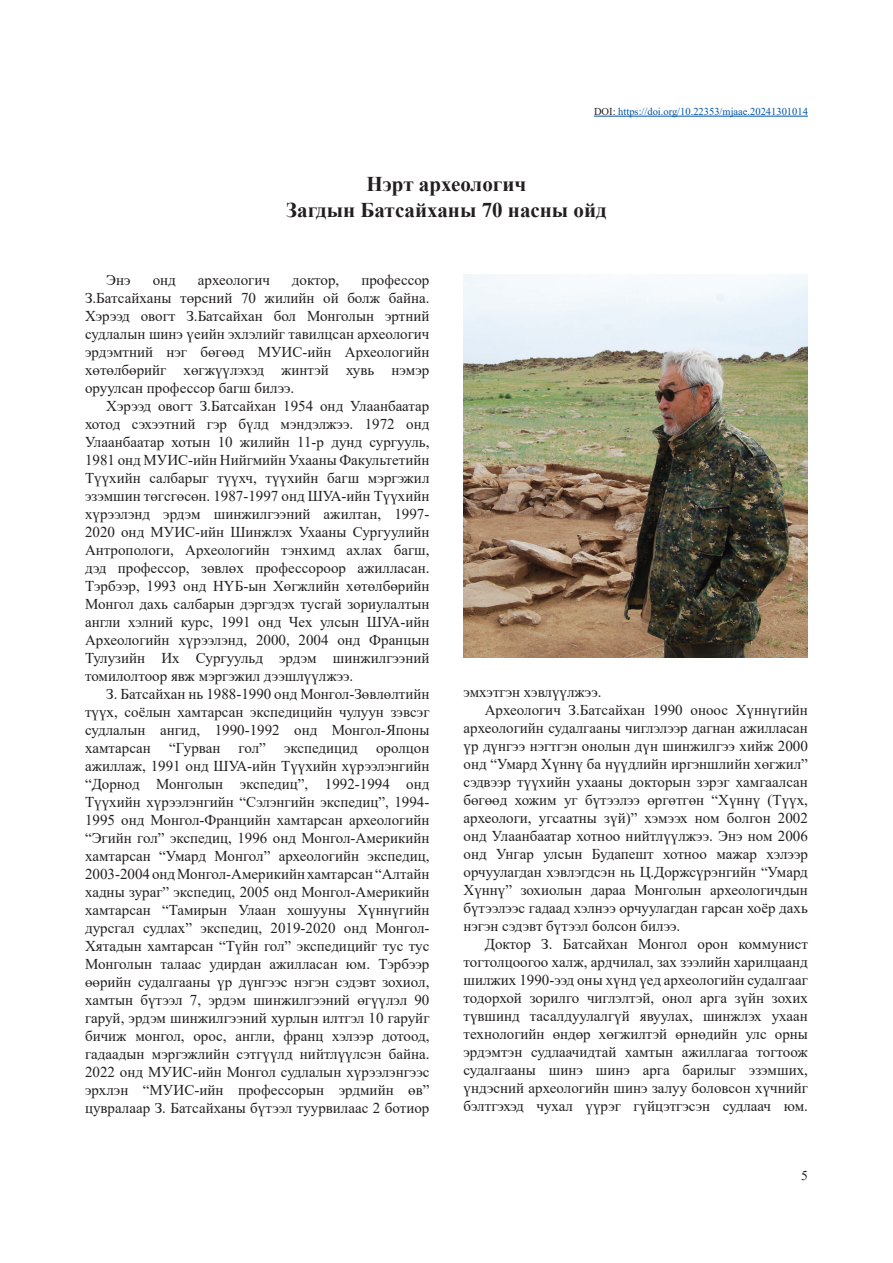
<style>
.page{position:relative;width:893px;height:1263px;background:#fff}
.page>*{position:absolute;margin:0;border:0;box-sizing:border-box;transform-origin:0 0}
.Level_3{font:700 21px "Times New Roman";color:#231f20}
.Level_3-2{font:15px/18px "Times New Roman";color:#231f20;text-align:justify}
.t1{font:13.5px "Times New Roman";color:#231f20}
.t2{font:10.5px "Times New Roman";color:#0154a6}
.s1{color:#231f20}
</style>
<div class="page">
<hr style="left:594px;top:116px;width:214px;height:1px;background:#0154a6">
<img style="left:463px;top:274px;width:345px;height:383px">
<p class="t2" style="left:594px;top:104px;width:215px"><span class="s1">DOI:</span> https://doi.org/10.22353/mjaae.20241301014</p>
<p class="Level_3" style="left:367px;top:168px;width:161px">Нэрт археологич</p>
<p class="Level_3" style="left:286px;top:195px;width:322px">Загдын Батсайханы 70 насны ойд</p>
<p class="Level_3-2" style="left:85px;top:270px;width:346px;text-indent:276px">профессор З.Батсайханы төрсний 70 жилийн ой болж байна.<br>Хэрээд овогт З.Батсайхан бол Монголын эртний судлалын шинэ үеийн эхлэлийг тавилцсан археологич эрдэмтний нэг бөгөөд МУИС-ийн Археологийн хөтөлбөрийг хөгжүүлэхэд жинтэй хувь нэмэр оруулсан профессор багш билээ.</p>
<p class="Level_3-2" style="left:85px;top:396px;width:346px;text-indent:21px">Хэрээд овогт З.Батсайхан 1954 онд Улаанбаатар хотод сэхээтний гэр бүлд мэндэлжээ. 1972 онд Улаанбаатар хотын 10 жилийн 11-р дунд сургууль, 1981 онд МУИС-ийн Нийгмийн Ухааны Факультетийн Түүхийн салбарыг түүхч, түүхийн багш мэргэжил эзэмшин төгсгөсөн. 1987-1997 онд ШУА-ийн Түүхийн хүрээлэнд эрдэм шинжилгээний ажилтан, 1997- 2020 онд МУИС-ийн Шинжлэх Ухааны Сургуулийн Антропологи, Археологийн тэнхимд ахлах багш, дэд профессор, зөвлөх профессороор ажилласан.<br>Тэрбээр, 1993 онд НҮБ-ын Хөгжлийн хөтөлбөрийн Монгол дахь салбарын дэргэдэх тусгай зориулалтын англи хэлний курс, 1991 онд Чех улсын ШУА-ийн Археологийн хүрээлэнд, 2000, 2004 онд Францын Тулузийн Их Сургуульд эрдэм шинжилгээний томилолтоор явж мэргэжил дээшлүүлжээ.</p>
<p class="Level_3-2" style="left:85px;top:684px;width:346px;text-indent:21px">З. Батсайхан нь 1988-1990 онд Монгол-Зөвлөлтийн түүх, соёлын хамтарсан экспедицийн чулуун зэвсэг судлалын ангид, 1990-1992 онд Монгол-Японы хамтарсан “Гурван гол” экспедицид оролцон ажиллаж, 1991 онд ШУА-ийн Түүхийн хүрээлэнгийн “Дорнод Монголын экспедиц”, 1992-1994 онд Түүхийн хүрээлэнгийн “Сэлэнгийн экспедиц”, 1994- 1995 онд Монгол-Францийн хамтарсан археологийн “Эгийн гол” экспедиц, 1996 онд Монгол-Америкийн хамтарсан “Умард Монгол” археологийн экспедиц, 2003-2004 онд Монгол-Америкийн хамтарсан “Алтайн хадны зураг” экспедиц, 2005 онд Монгол-Америкийн хамтарсан “Тамирын Улаан хошууны Хүннүгийн дурсгал судлах” экспедиц, 2019-2020 онд Монгол-Хятадын хамтарсан “Түйн гол” экспедицийг тус тус Монголын талаас удирдан ажилласан юм. Тэрбээр өөрийн судалгааны үр дүнгээс нэгэн сэдэвт зохиол, хамтын бүтээл 7, эрдэм шинжилгээний өгүүлэл 90 гаруй, эрдэм шинжилгээний хурлын илтгэл 10 гаруйг бичиж монгол, орос, англи, франц хэлээр дотоод, гадаадын мэргэжлийн сэтгүүлд нийтлүүлсэн байна.<br>2022 онд МУИС-ийн Монгол судлалын хүрээлэнгээс эрхлэн “МУИС-ийн профессорын эрдмийн өв” цувралаар З. Батсайханы бүтээл туурвилаас 2 ботиор</p>
<p class="Level_3-2" style="left:463px;top:683px;width:140px">эмхэтгэн хэвлүүлжээ.</p>
<p class="Level_3-2" style="left:106px;top:270px;width:26px">Энэ</p>
<p class="Level_3-2" style="left:153px;top:270px;width:25px">онд</p>
<p class="Level_3-2" style="left:198px;top:270px;width:73px">археологич</p>
<p class="Level_3-2" style="left:292px;top:270px;width:49px">доктор,</p>
<p class="Level_3-2" style="left:463px;top:701px;width:346px;text-indent:21px">Археологич З.Батсайхан 1990 оноос Хүннүгийн археологийн судалгааны чиглэлээр дагнан ажилласан үр дүнгээ нэгтгэн онолын дүн шинжилгээ хийж 2000 онд “Умард Хүннү ба нүүдлийн иргэншлийн хөгжил” сэдвээр түүхийн ухааны докторын зэрэг хамгаалсан бөгөөд хожим уг бүтээлээ өргөтгөн “Хүннү (Түүх, археологи, угсаатны зүй)” хэмээх ном болгон 2002 онд Улаанбаатар хотноо нийтлүүлжээ. Энэ ном 2006 онд Унгар улсын Будапешт хотноо мажар хэлээр орчуулагдан хэвлэгдсэн нь Ц.Доржсүрэнгийн “Умард Хүннү” зохиолын дараа Монголын археологичдын бүтээлээс гадаад хэлнээ орчуулагдан гарсан хоёр дахь нэгэн сэдэвт бүтээл болсон билээ.</p>
<p class="Level_3-2" style="left:463px;top:935px;width:346px;text-indent:21px">Доктор З. Батсайхан Монгол орон коммунист тогтолцоогоо халж, ардчилал, зах зээлийн харилцаанд шилжих 1990-ээд оны хүнд үед археологийн судалгааг тодорхой зорилго чиглэлтэй, онол арга зүйн зохих түвшинд тасалдуулалгүй явуулах, шинжлэх ухаан технологийн өндөр хөгжилтэй өрнөдийн улс орны эрдэмтэн судлаачидтай хамтын ажиллагаа тогтоож судалгааны шинэ шинэ арга барилыг эзэмших, үндэсний археологийн шинэ залуу боловсон хүчнийг бэлтгэхэд чухал үүрэг гүйцэтгэсэн судлаач юм.</p>
<p class="t1" style="left:801px;top:1166px;width:8px">5</p>
</div>
